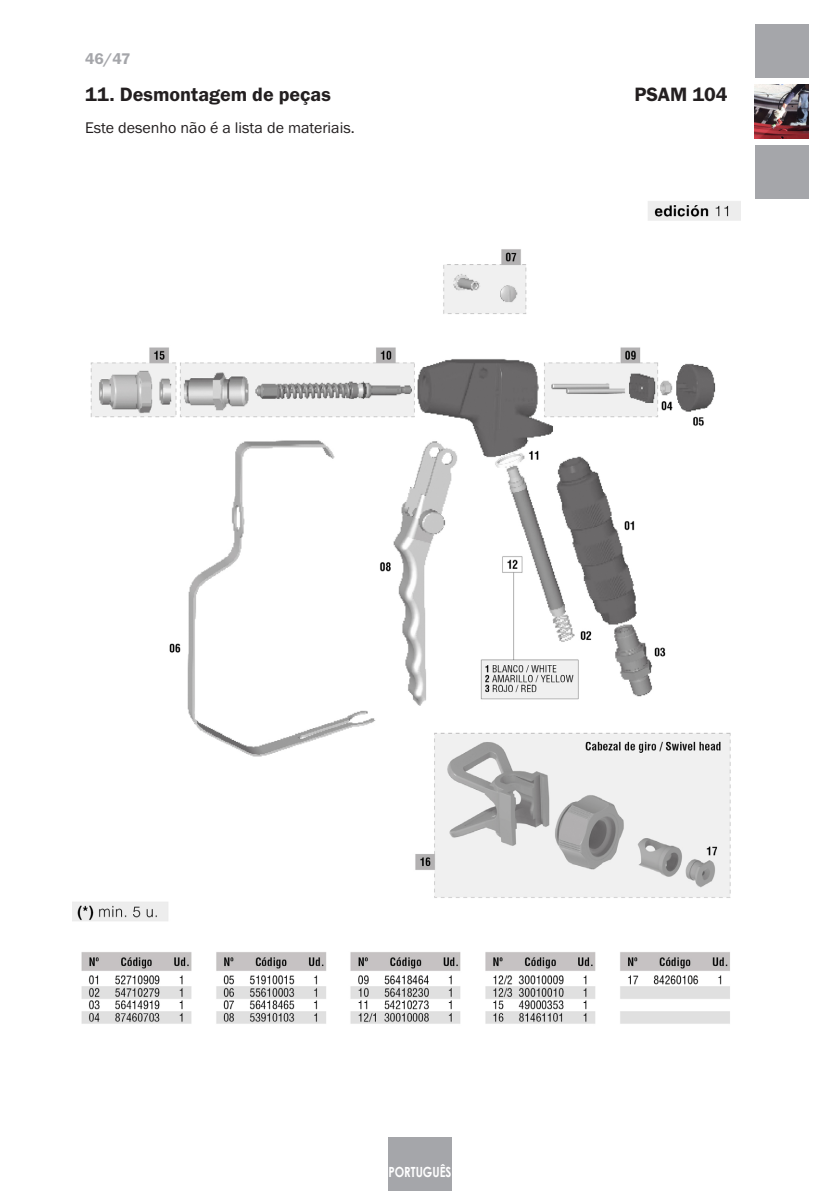
<style>
.page{position:relative;width:840px;height:1191px;background:#fff}
.page>*{position:absolute;margin:0;border:0;box-sizing:border-box;transform-origin:0 0}
.t1{font:600 20px "Franklin Gothic Itc T";color:#231f20}
.t2{font:16px "Franklin Gothic Itc T";color:#231f20}
.t3{font:600 16px "Franklin Gothic Itc T";color:#a5a6aa}
.t4{font:700 14px "Century Gothic";color:#fff;scale:.81 1}
</style>
<div class="page">
<div style="left:388px;top:1137px;width:63px;height:54px;background:#a5a6aa"></div>
<div style="left:754px;top:24px;width:54px;height:54px;background:#a5a6aa"></div>
<img style="left:754px;top:85px;width:54px;height:54px">
<div style="left:754px;top:145px;width:54px;height:54px;background:#a5a6aa"></div>
<img style="left:72px;top:201px;width:667px;height:823px">
<p class="t3" style="left:85px;top:49px;width:47px">46/47</p>
<p class="t1" style="left:85px;top:82px;width:247px">11. Desmontagem de peças</p>
<p class="t1" style="left:634px;top:82px;width:95px">PSAM 104</p>
<p class="t2" style="left:85px;top:118px;width:271px">Este desenho não é a lista de materiais.</p>
<p class="t4" style="left:388px;top:1161px;width:79px">PORTUGUÊS</p>
</div>
